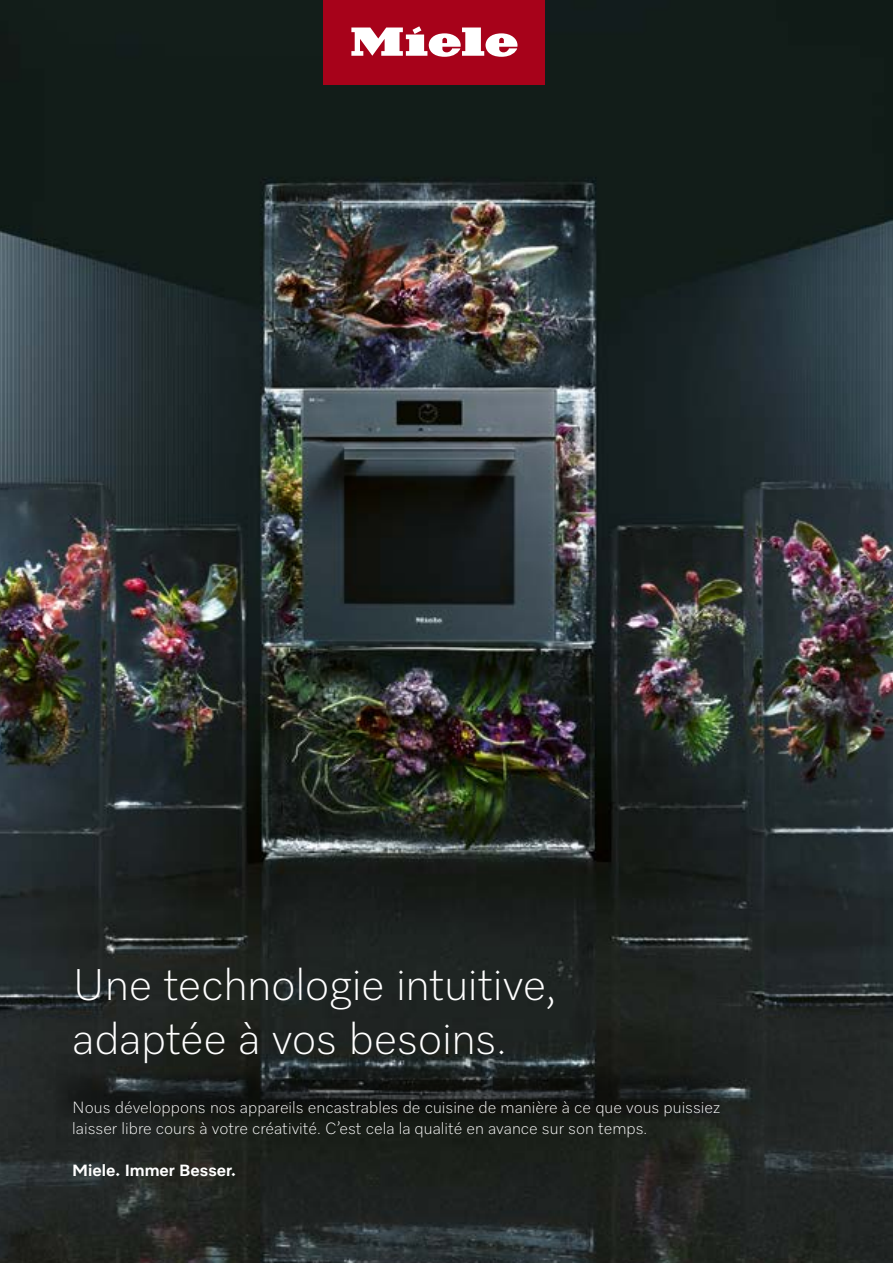
<style>
.page{position:relative;width:893px;height:1263px;background:#fff}
.page>*{position:absolute;margin:0;border:0;box-sizing:border-box;transform-origin:0 0}
.t1{font:300 45px/54px "Miele Elements";letter-spacing:-.01em;color:#fff}
.t2{font:300 16.5px/21px "Miele Elements";color:#fff}
.t3{font:700 16.5px "Miele Elements";color:#fff}
</style>
<div class="page">
<img style="left:0;top:0;width:893px;height:1263px">
<svg style="left:53px;top:1073px;width:668px;height:49px;background:#181b1a"></svg>
<div style="left:323px;top:0;width:221px;height:85px;background:#a7021a"></div>
<svg style="left:351px;top:26px;width:166px;height:31px"></svg>
<h1 class="t1" style="left:72px;top:956px;width:485px">Une technologie intuitive, adaptée à vos besoins.</h1>
<p class="t2" style="left:72px;top:1096px;width:650px">Nous développons nos appareils encastrables de cuisine de manière à ce que vous puissiez laisser libre cours à votre créativité. C’est cela la qualité en avance sur son temps.</p>
<p class="t3" style="left:72px;top:1159px;width:165px">Miele. Immer Besser.</p>
</div>
